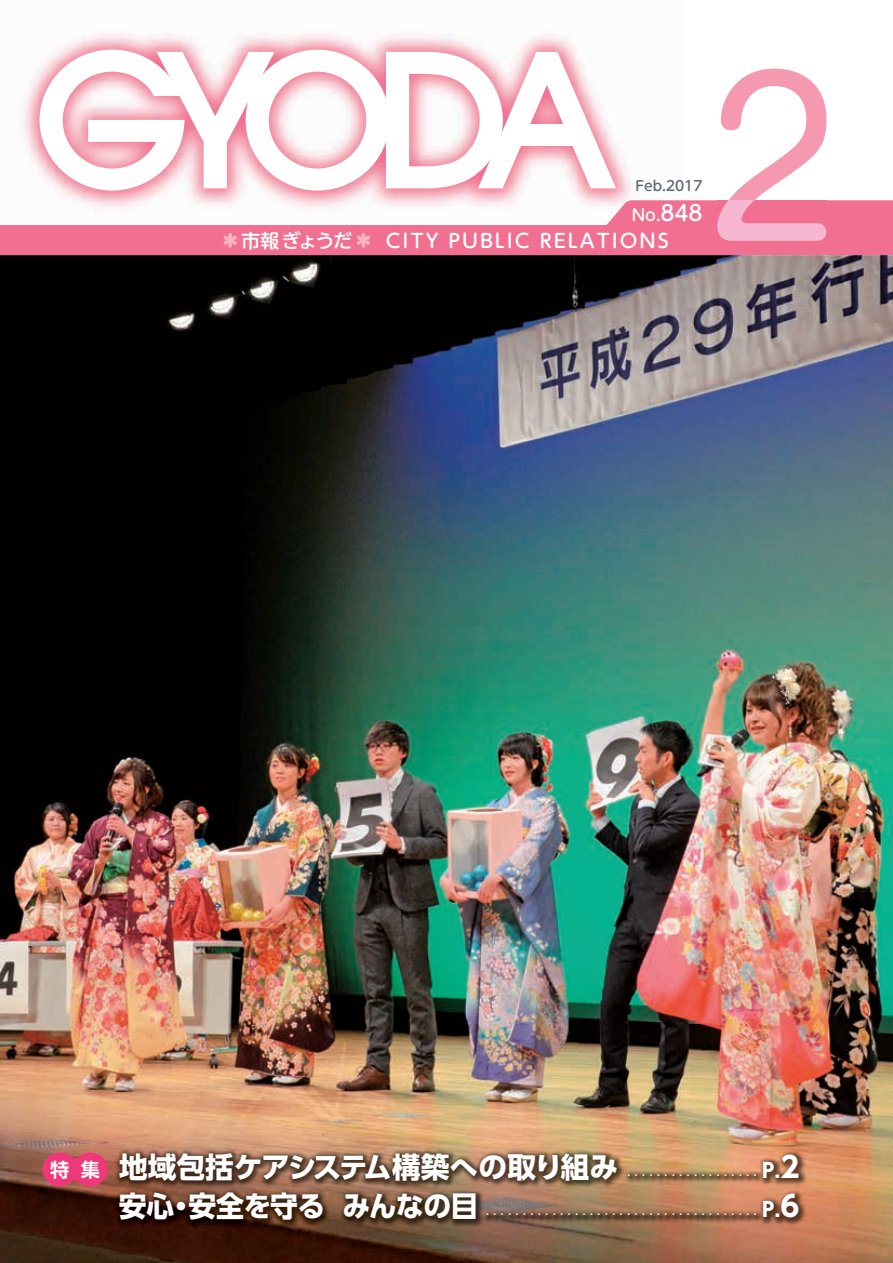
<style>
.page{position:relative;width:893px;height:1263px;background:#fff}
.page>*{position:absolute;margin:0;border:0;box-sizing:border-box;transform-origin:0 0}
.t1{font:210.75px "Shin M Go Pro";color:#f499b0}
.t2{font:170.1px "Avant Garde";letter-spacing:-.125em;color:#fff}
.t3{font:700 28.65px "UD Shin Go Pr 6";color:#fff}
.t4{font:700 28.65px "UD Shin Go Pr 6";letter-spacing:-.02em;color:#fff}
.t5{font:500 21.3px "UD Shin M Go Pr 6";color:#fff}
.t6{font:700 20.1px "UD Shin Go Pr 6";color:#fff}
.t7{font:500 19.2px "UD Shin M Go Pr 6";letter-spacing:.1em;color:#fff}
.t8{font:700 19.2px "UD Shin Go Pr 6 De";color:#fff}
.t9{font:500 15.9px "UD Shin M Go Pr 6";color:#fff}
.t10{font:500 13.8px "UD Shin M Go Pr 6";color:#5f696f}
.t11{font:500 7.5px "UD Shin Go Pr 6";color:#fff}
.s1{font-size:15.9px}
.s2{font-size:28.65px}
</style>
<div class="page">
<img style="left:0;top:255px;width:893px;height:1008px">
<img style="left:22px;top:34px;width:608px;height:173px">
<svg style="left:39px;top:50px;width:577px;height:141px"></svg>
<svg style="left:604px;top:200px;width:289px;height:25px;background:#f17b99"></svg>
<div style="left:0;top:225px;width:893px;height:30px;background:#f17091"></div>
<svg style="left:223px;top:233px;width:14px;height:15px"></svg>
<svg style="left:357px;top:233px;width:13px;height:15px"></svg>
<div style="left:717px;top:200px;width:109px;height:25px;background:#f17091"></div>
<svg style="left:43px;top:1152px;width:65px;height:34px;background:#e14072"></svg>
<img style="left:114px;top:1148px;width:693px;height:79px">
<h2 class="t2" style="left:38px;top:21px;width:573px">GYODA</h2>
<h3 class="t10" style="left:635px;top:175px;width:69px">Feb.2017</h3>
<h3 class="t5" style="left:656px;top:195px;width:48px"><span class="s1">.</span>848</h3>
<h3 class="t9" style="left:632px;top:201px;width:26px">No</h3>
<h3 class="t7" style="left:241px;top:224px;width:113px">市報ぎょうだ</h3>
<h3 class="t7" style="left:386px;top:225px;width:54px">CITY</h3>
<h3 class="t7" style="left:449px;top:225px;width:83px">PUBLIC</h3>
<h3 class="t7" style="left:540px;top:225px;width:131px">RELATIONS</h3>
<h1 class="t1" style="left:708px;top:-9px;width:130px">2</h1>
<h3 class="t8" style="left:50px;top:1154px;width:51px">特 集</h3>
<h3 class="t3" style="left:119px;top:1143px;width:500px">地域包括ケアシステム構築への取り組み</h3>
<h3 class="t6" style="left:762px;top:1153px;width:39px">P.<span class="s2">2</span></h3>
<p class="t11" style="left:625px;top:1169px;width:135px">・・・・・・・・・・・・・・・・・・</p>
<h3 class="t4" style="left:119px;top:1183px;width:57px">安心</h3>
<h3 class="t4" style="left:189px;top:1183px;width:138px">安全を守る</h3>
<h3 class="t4" style="left:167px;top:1183px;width:29px">・</h3>
<h3 class="t4" style="left:343px;top:1183px;width:137px">みんなの目</h3>
<h3 class="t6" style="left:762px;top:1193px;width:39px">P.<span class="s2">6</span></h3>
<p class="t11" style="left:484px;top:1208px;width:277px">・・・・・・・・・・・・・・・・・・・・・・・・・・・・・・・・・・・・・</p>
</div>
